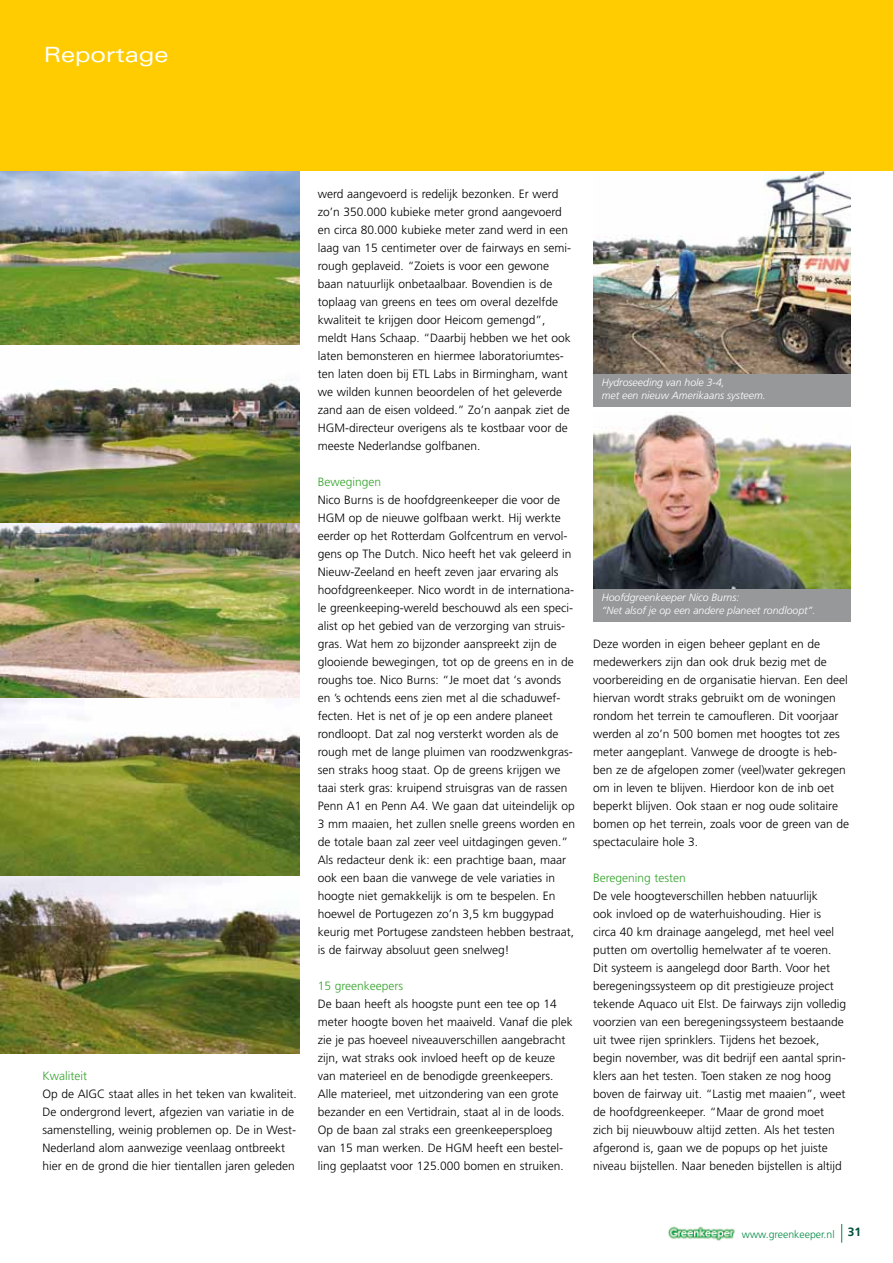
<style>
.page{position:relative;width:893px;height:1263px;background:#fff}
.page>*{position:absolute;margin:0;border:0;box-sizing:border-box;transform-origin:0 0}
.t1{font:expanded 21px "Univers";color:#fff}
.t2{font:300 12px/18px "Frutiger";color:#000}
.t3{font:300 12px "Frutiger";color:#35a32c}
.t4{font:italic 300 10.5px/12.6px "Frutiger";color:#fff}
.t5{font:300 10.5px "Frutiger";color:#008b45}
.s1{font-weight:700;font-size:12px;color:#00523c}
</style>
<div class="page">
<svg style="left:841px;top:1224px;width:1px;height:19px"></svg>
<img style="left:668px;top:1226px;width:67px;height:15px">
<img style="left:0;top:170px;width:300px;height:175px">
<img style="left:0;top:379px;width:300px;height:144px">
<img style="left:0;top:523px;width:300px;height:175px">
<svg style="left:0;top:698px;width:300px;height:178px"></svg>
<img style="left:0;top:876px;width:300px;height:178px">
<img style="left:593px;top:170px;width:257px;height:204px">
<img style="left:593px;top:414px;width:257px;height:175px">
<div style="left:593px;top:374px;width:257px;height:32px;background:#97989a"></div>
<div style="left:593px;top:589px;width:257px;height:32px;background:#97989a"></div>
<div style="left:0;top:0;width:893px;height:170px;background:#fecc00"></div>
<h1 class="t1" style="left:44px;top:42px;width:126px">Reportage</h1>
<p class="t3" style="left:43px;top:1069px;width:46px">Kwaliteit</p>
<p class="t2" style="left:43px;top:1085px;width:256px">Op de AIGC staat alles in het teken van kwaliteit.<br>De ondergrond levert, afgezien van variatie in de samenstelling, weinig problemen op. De in West-Nederland alom aanwezige veenlaag ontbreekt hier en de grond die hier tientallen jaren geleden</p>
<p class="t2" style="left:318px;top:185px;width:255px">werd aangevoerd is redelijk bezonken. Er werd zo’n 350.000 kubieke meter grond aangevoerd en circa 80.000 kubieke meter zand werd in een laag van 15 centimeter over de fairways en semi&shy;rough geplaveid. “Zoiets is voor een gewone baan natuurlijk onbetaalbaar. Bovendien is de toplaag van greens en tees om overal dezelfde kwaliteit te krijgen door Heicom gemengd”, meldt Hans Schaap. “Daarbij hebben we het ook laten bemonsteren en hiermee laboratoriumtes&shy;ten laten doen bij ETL Labs in Birmingham, want we wilden kunnen beoordelen of het geleverde zand aan de eisen voldeed.” Zo’n aanpak ziet de HGM-directeur overigens als te kostbaar voor de meeste Nederlandse golfbanen.</p>
<p class="t3" style="left:318px;top:475px;width:65px">Bewegingen</p>
<p class="t2" style="left:318px;top:491px;width:259px">Nico Burns is de hoofdgreenkeeper die voor de HGM op de nieuwe golfbaan werkt. Hij werkte eerder op het Rotterdam Golfcentrum en vervol&shy;gens op The Dutch. Nico heeft het vak geleerd in Nieuw-Zeeland en heeft zeven jaar ervaring als hoofdgreenkeeper. Nico wordt in de internationa&shy;le greenkeeping-wereld beschouwd als een speci&shy;alist op het gebied van de verzorging van struis&shy;gras. Wat hem zo bijzonder aanspreekt zijn de glooiende bewegingen, tot op de greens en in de roughs toe. Nico Burns: “Je moet dat ‘s avonds en ’s ochtends eens zien met al die schaduwef&shy;fecten. Het is net of je op een andere planeet rondloopt. Dat zal nog versterkt worden als de rough met de lange pluimen van roodzwenkgras&shy;sen straks hoog staat. Op de greens krijgen we taai sterk gras: kruipend struisgras van de rassen Penn A1 en Penn A4. We gaan dat uiteindelijk op 3 mm maaien, het zullen snelle greens worden en de totale baan zal zeer veel uitdagingen geven.” Als redacteur denk ik: een prachtige baan, maar ook een baan die vanwege de vele variaties in hoogte niet gemakkelijk is om te bespelen. En hoewel de Portugezen zo’n 3,5 km buggypad keurig met Portugese zandsteen hebben bestraat, is de fairway absoluut geen snelweg!</p>
<p class="t3" style="left:318px;top:979px;width:87px">15 greenkeepers</p>
<p class="t2" style="left:318px;top:995px;width:257px">De baan heeft als hoogste punt een tee op 14 meter hoogte boven het maaiveld. Vanaf die plek zie je pas hoeveel niveauverschillen aangebracht zijn, wat straks ook invloed heeft op de keuze van materieel en de benodigde greenkeepers.<br>Alle materieel, met uitzondering van een grote bezander en een Vertidrain, staat al in de loods.<br>Op de baan zal straks een greenkeepersploeg van 15 man werken. De HGM heeft een bestel&shy;ling geplaatst voor 125.000 bomen en struiken.</p>
<p class="t4" style="left:602px;top:376px;width:165px">Hydroseeding van hole 3-4,<br>met een nieuw Amerikaans systeem.</p>
<p class="t4" style="left:602px;top:591px;width:215px">Hoofdgreenkeeper Nico Burns:<br>“Net alsof je op een andere planeet rondloopt”.</p>
<p class="t2" style="left:593px;top:635px;width:257px">Deze worden in eigen beheer geplant en de medewerkers zijn dan ook druk bezig met de voorbereiding en de organisatie hiervan. Een deel hiervan wordt straks gebruikt om de woningen rondom het terrein te camoufleren. Dit voorjaar werden al zo’n 500 bomen met hoogtes tot zes meter aangeplant. Vanwege de droogte is heb&shy;ben ze de afgelopen zomer (veel)water gekregen om in leven te blijven. Hierdoor kon de inb oet beperkt blijven. Ook staan er nog oude solitaire bomen op het terrein, zoals voor de green van de spectaculaire hole 3.</p>
<p class="t3" style="left:593px;top:871px;width:94px">Beregening testen</p>
<p class="t2" style="left:593px;top:887px;width:255px">De vele hoogteverschillen hebben natuurlijk<br>ook invloed op de waterhuishouding. Hier is circa 40 km drainage aangelegd, met heel veel putten om overtollig hemelwater af te voeren.<br>Dit systeem is aangelegd door Barth. Voor het beregeningssysteem op dit prestigieuze project tekende Aquaco uit Elst. De fairways zijn volledig voorzien van een beregeningssysteem bestaande uit twee rijen sprinklers. Tijdens het bezoek, begin november, was dit bedrijf een aantal sprin&shy;klers aan het testen. Toen staken ze nog hoog boven de fairway uit. “Lastig met maaien”, weet de hoofdgreenkeeper. “Maar de grond moet zich bij nieuwbouw altijd zetten. Als het testen afgerond is, gaan we de popups op het juiste niveau bijstellen. Naar beneden bijstellen is altijd</p>
<p class="t5" style="left:742px;top:1228px;width:121px">www.greenkeeper.nl <span class="s1">31</span></p>
</div>
